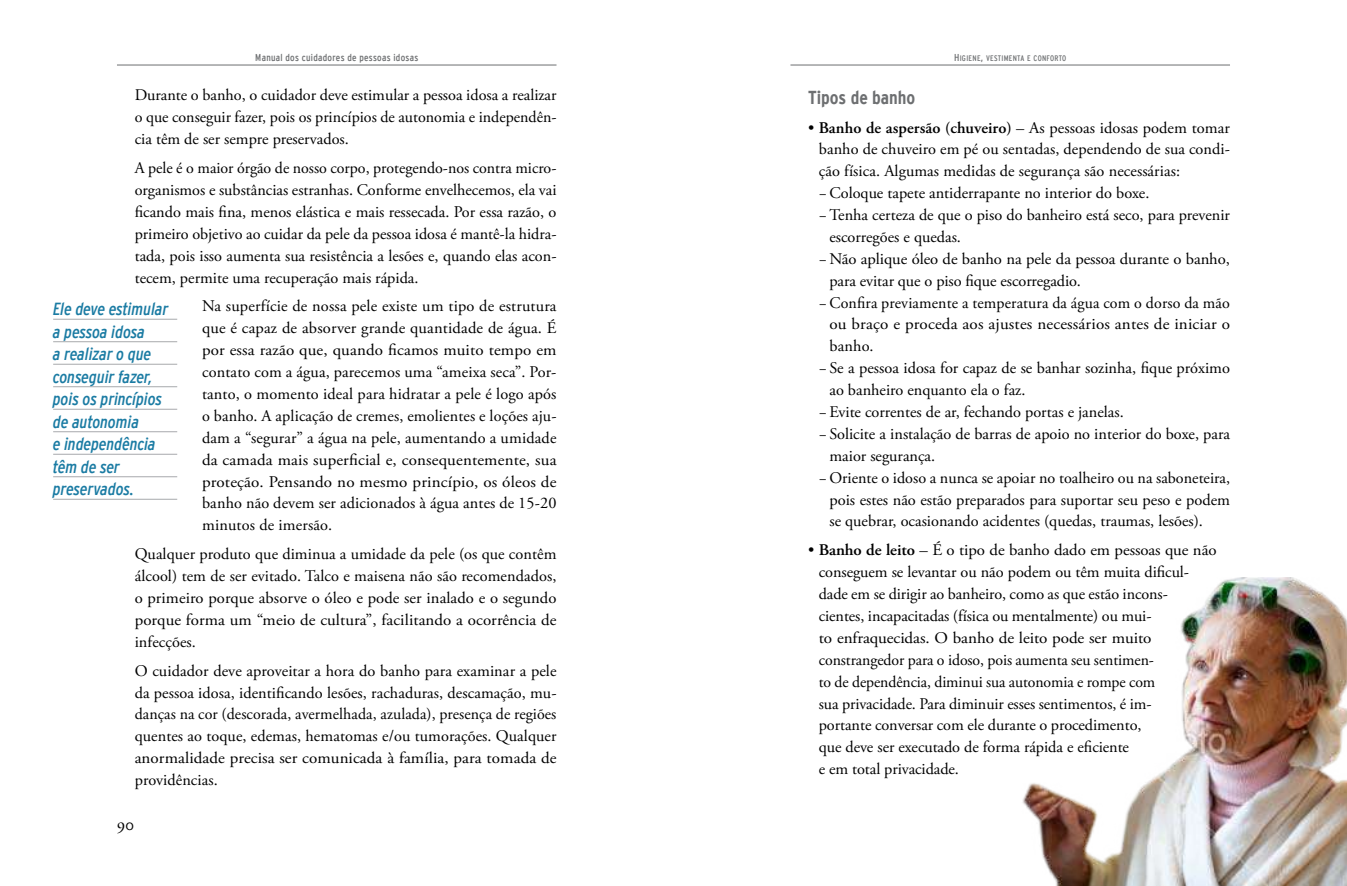
<style>
.page{position:relative;width:1347px;height:886px;background:#fff}
.page>*{position:absolute;margin:0;border:0;box-sizing:border-box;transform-origin:0 0}
.t1{font:700 condensed 18.75px "Interstate";color:#6d6f71}
.t2{font:italic condensed 17.5px/22.5px "Interstate";color:#1a7ba3}
.t3{font:17.5px "Adobe Garamond Pro";color:#000}
.t4{font:16.25px/21.9px "Adobe Garamond Pro";color:#000;text-align:justify}
.t5{font:16.25px "Adobe Garamond Pro";color:#000;scale:1.05 1}
.t6{font:condensed 10px "Interstate";letter-spacing:.03em;color:#6d6f71}
.t7{font:8px "Interstate Regular Condensed SC800";letter-spacing:.035em;color:#6d6f71}
.s1{font-size:10px}
.s2{font-weight:600}
</style>
<div class="page">
<hr style="left:117px;top:65px;width:439px;height:1px;background:#6d6f71">
<hr style="left:790px;top:65px;width:440px;height:1px;background:#6d6f71">
<hr style="left:53px;top:319px;width:124px;height:1px;background:#a7a9ac">
<hr style="left:53px;top:341px;width:124px;height:1px;background:#a7a9ac">
<hr style="left:53px;top:364px;width:124px;height:1px;background:#a7a9ac">
<hr style="left:53px;top:386px;width:124px;height:1px;background:#a7a9ac">
<hr style="left:53px;top:409px;width:124px;height:1px;background:#a7a9ac">
<hr style="left:53px;top:431px;width:124px;height:1px;background:#a7a9ac">
<hr style="left:53px;top:454px;width:124px;height:1px;background:#a7a9ac">
<hr style="left:53px;top:476px;width:124px;height:1px;background:#a7a9ac">
<hr style="left:53px;top:499px;width:124px;height:1px;background:#a7a9ac">
<img style="left:1022px;top:578px;width:324px;height:308px">
<p class="t6" style="left:255px;top:52px;width:164px">Manual dos cuidadores de pessoas idosas</p>
<p class="t4" style="left:135px;top:85px;width:423px">Durante o banho, o cuidador deve estimular a pessoa idosa a realizar o que conseguir fazer, pois os princípios de autonomia e independên&shy;cia têm de ser sempre preservados.</p>
<p class="t4" style="left:135px;top:158px;width:423px">A pele é o maior órgão de nosso corpo, protegendo-nos contra micro&shy;organismos e substâncias estranhas. Conforme envelhecemos, ela vai ficando mais fina, menos elástica e mais ressecada. Por essa razão, o primeiro objetivo ao cuidar da pele da pessoa idosa é mantê-la hidra&shy;tada, pois isso aumenta sua resistência a lesões e, quando elas acon&shy;tecem, permite uma recuperação mais rápida.</p>
<p class="t4" style="left:202px;top:296px;width:356px">Na superfície de nossa pele existe um tipo de estrutura que é capaz de absorver grande quantidade de água. É por essa razão que, quando ficamos muito tempo em contato com a água, parecemos uma “ameixa seca”. Por&shy;tanto, o momento ideal para hidratar a pele é logo após o banho. A aplicação de cremes, emolientes e loções aju&shy;dam a “segurar” a água na pele, aumentando a umidade da camada mais superficial e, consequentemente, sua proteção. Pensando no mesmo princípio, os óleos de banho não devem ser adicionados à água antes de 15-20 minutos de imersão.</p>
<p class="t4" style="left:135px;top:544px;width:423px">Qualquer produto que diminua a umidade da pele (os que contêm álcool) tem de ser evitado. Talco e maisena não são recomendados, o primeiro porque absorve o óleo e pode ser inalado e o segundo porque forma um “meio de cultura”, facilitando a ocorrência de infecções.</p>
<p class="t4" style="left:135px;top:660px;width:423px">O cuidador deve aproveitar a hora do banho para examinar a pele da pessoa idosa, identificando lesões, rachaduras, descamação, mu&shy;danças na cor (descorada, avermelhada, azulada), presença de regiões quentes ao toque, edemas, hematomas e/ou tumorações. Qualquer anormalidade precisa ser comunicada à família, para tomada de providências.</p>
<p class="t2" style="left:53px;top:298px;width:117px">Ele deve estimular a pessoa idosa<br>a realizar o que conseguir fazer, pois os princípios de autonomia<br>e independência têm de ser preservados.</p>
<p class="t3" style="left:117px;top:814px;width:19px">90</p>
<p class="t7" style="left:954px;top:54px;width:114px"><span class="s1">H</span> IGIENE<span class="s1">,</span> VESTIMENTA E CONFORTO</p>
<p class="t1" style="left:808px;top:87px;width:109px">Tipos de banho</p>
<p class="t4" style="left:808px;top:117px;width:423px">• <span class="s2">Banho de aspersão (chuveiro)</span> – As pessoas idosas podem tomar</p>
<p class="t4" style="left:819px;top:139px;width:413px">banho de chuveiro em pé ou sentadas, dependendo de sua condi-</p>
<p class="t4" style="left:819px;top:161px;width:363px">ção física. Algumas medidas de segurança são necessárias:</p>
<p class="t4" style="left:819px;top:183px;width:332px">−Coloque tapete antiderrapante no interior do boxe.</p>
<p class="t4" style="left:819px;top:205px;width:413px">−Tenha certeza de que o piso do banheiro está seco, para prevenir</p>
<p class="t4" style="left:829px;top:226px;width:133px">escorregões e quedas.</p>
<p class="t4" style="left:819px;top:248px;width:412px">− Não aplique óleo de banho na pele da pessoa durante o banho,</p>
<p class="t4" style="left:829px;top:270px;width:253px">para evitar que o piso fique escorregadio.</p>
<p class="t4" style="left:819px;top:292px;width:412px">−Confira previamente a temperatura da água com o dorso da mão</p>
<p class="t5" style="left:829px;top:315px;width:383px">ou braço e proceda aos ajustes necessários antes de iniciar o</p>
<p class="t4" style="left:829px;top:336px;width:46px">banho.</p>
<p class="t4" style="left:819px;top:358px;width:413px">− Se a pessoa idosa for capaz de se banhar sozinha, fique próximo</p>
<p class="t4" style="left:829px;top:380px;width:197px">ao banheiro enquanto ela o faz.</p>
<p class="t4" style="left:819px;top:401px;width:306px">− Evite correntes de ar, fechando portas e janelas.</p>
<p class="t4" style="left:819px;top:423px;width:413px">− Solicite a instalação de barras de apoio no interior do boxe, para</p>
<p class="t4" style="left:829px;top:445px;width:107px">maior segurança.</p>
<p class="t4" style="left:819px;top:467px;width:413px">−Oriente o idoso a nunca se apoiar no toalheiro ou na saboneteira,</p>
<p class="t4" style="left:829px;top:489px;width:402px">pois estes não estão preparados para suportar seu peso e podem</p>
<p class="t4" style="left:829px;top:511px;width:375px">se quebrar, ocasionando acidentes (quedas, traumas, lesões).</p>
<p class="t4" style="left:819px;top:540px;width:399px;text-align:left;text-indent:-11px">• <span class="s2">Banho de leito</span> – É o tipo de banho dado em pessoas que não conseguem se levantar ou não podem ou têm muita dificul&shy;dade em se dirigir ao banheiro, como as que estão incons&shy;cientes, incapacitadas (física ou mentalmente) ou mui-<br>to enfraquecidas. O banho de leito pode ser muito constrangedor para o idoso, pois aumenta seu sentimen-<br>to de dependência, diminui sua autonomia e rompe com<br>sua privacidade. Para diminuir esses sentimentos, é im-<br>portante conversar com ele durante o procedimento,<br>que deve ser executado de forma rápida e eficiente<br>e em total privacidade.</p>
</div>
